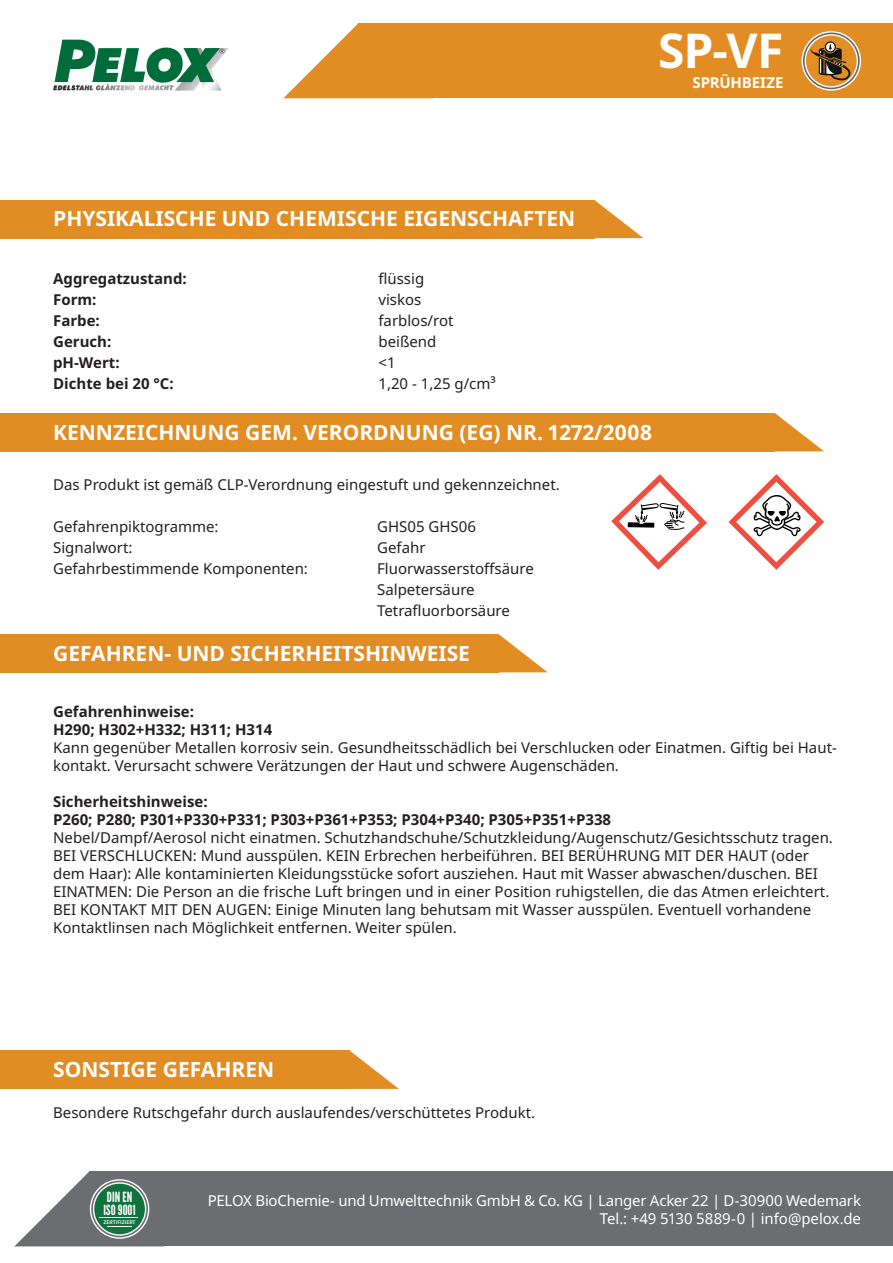
<style>
.page{position:relative;width:893px;height:1263px;background:#fff}
.page>*{position:absolute;margin:0;border:0;box-sizing:border-box;transform-origin:0 0}
.t1{font:700 48px "Noto Sans";color:#fff}
.t2{font:700 21px "Noto Sans";color:#fff}
.t3{font:15px/21px "Noto Sans";color:#231f20}
.t4{font:700 15px/21px "Noto Sans";color:#231f20}
.t5{font:15px/18px "Noto Sans";letter-spacing:-.015em;color:#fff;text-align:right}
.t6{font:700 15px "Noto Sans";letter-spacing:-.005em;color:#fff}
.t7{font:13.95px/12.6px "League Gothic";color:#fff}
.t8{font:600 5.55px "Source Sans Pro";color:#fff}
</style>
<div class="page">
<div style="left:89px;top:1171px;width:804px;height:75px;background:#6c6d70"></div>
<svg style="left:15px;top:1172px;width:135px;height:74px"></svg>
<div style="left:358px;top:23px;width:535px;height:75px;background:#e28d23"></div>
<svg style="left:283px;top:23px;width:75px;height:75px"></svg>
<svg style="left:53px;top:40px;width:176px;height:51px"></svg>
<div style="left:0;top:200px;width:594px;height:38px;background:#e28d23"></div>
<svg style="left:594px;top:200px;width:49px;height:38px"></svg>
<div style="left:0;top:634px;width:499px;height:38px;background:#e28d23"></div>
<svg style="left:499px;top:634px;width:48px;height:38px"></svg>
<div style="left:0;top:1051px;width:350px;height:38px;background:#e28d23"></div>
<svg style="left:350px;top:1051px;width:49px;height:38px"></svg>
<div style="left:0;top:413px;width:775px;height:38px;background:#e28d23"></div>
<svg style="left:775px;top:413px;width:49px;height:38px"></svg>
<svg style="left:801px;top:31px;width:60px;height:60px"></svg>
<svg style="left:611px;top:474px;width:96px;height:96px"></svg>
<svg style="left:728px;top:474px;width:96px;height:96px"></svg>
<h1 class="t1" style="left:658px;top:23px;width:127px">SP-VF</h1>
<p class="t6" style="left:692px;top:74px;width:92px">SPRÜHBEIZE</p>
<h2 class="t2" style="left:53px;top:207px;width:524px">PHYSIKALISCHE UND CHEMISCHE EIGENSCHAFTEN</h2>
<p class="t4" style="left:53px;top:268px;width:135px">Aggregatzustand:<br>Form:<br>Farbe:<br>Geruch:<br>pH-Wert:<br>Dichte bei 20 °C:</p>
<p class="t3" style="left:378px;top:268px;width:119px">flüssig<br>viskos farblos/rot beißend<br>&lt;1<br>1,20 - 1,25 g/cm³</p>
<h2 class="t2" style="left:53px;top:420px;width:601px">KENNZEICHNUNG GEM. VERORDNUNG (EG) NR. 1272/2008</h2>
<p class="t3" style="left:53px;top:474px;width:508px">Das Produkt ist gemäß CLP-Verordnung eingestuft und gekennzeichnet.</p>
<p class="t3" style="left:53px;top:516px;width:167px">Gefahrenpiktogramme:</p>
<p class="t3" style="left:377px;top:516px;width:100px">GHS05 GHS06</p>
<p class="t3" style="left:53px;top:537px;width:81px">Signalwort:</p>
<p class="t3" style="left:377px;top:537px;width:50px">Gefahr</p>
<p class="t3" style="left:53px;top:558px;width:256px">Gefahrbestimmende Komponenten:</p>
<p class="t3" style="left:377px;top:558px;width:158px">Fluorwasserstoffsäure<br>Salpetersäure<br>Tetrafluorborsäure</p>
<h2 class="t2" style="left:53px;top:641px;width:418px">GEFAHREN- UND SICHERHEITSHINWEISE</h2>
<p class="t4" style="left:53px;top:703px;width:221px;line-height:18px">Gefahrenhinweise:<br>H290; H302+H332; H311; H314</p>
<p class="t3" style="left:53px;top:739px;width:785px;line-height:18px">Kann gegenüber Metallen korrosiv sein. Gesundheitsschädlich bei Verschlucken oder Einatmen. Giftig bei Haut&shy;kontakt. Verursacht schwere Verätzungen der Haut und schwere Augenschäden.</p>
<p class="t4" style="left:53px;top:793px;width:560px;line-height:18px">Sicherheitshinweise:<br>P260; P280; P301+P330+P331; P303+P361+P353; P304+P340; P305+P351+P338</p>
<p class="t3" style="left:53px;top:829px;width:781px;line-height:18px">Nebel/Dampf/Aerosol nicht einatmen. Schutzhandschuhe/Schutzkleidung/Augenschutz/Gesichtsschutz tragen.<br>BEI VERSCHLUCKEN: Mund ausspülen. KEIN Erbrechen herbeiführen. BEI BERÜHRUNG MIT DER HAUT (oder dem Haar): Alle kontaminierten Kleidungsstücke sofort ausziehen. Haut mit Wasser abwaschen/duschen. BEI EINATMEN: Die Person an die frische Luft bringen und in einer Position ruhigstellen, die das Atmen erleichtert.<br>BEI KONTAKT MIT DEN AUGEN: Einige Minuten lang behutsam mit Wasser ausspülen. Eventuell vorhandene Kontaktlinsen nach Möglichkeit entfernen. Weiter spülen.</p>
<h2 class="t2" style="left:53px;top:1058px;width:223px">SONSTIGE GEFAHREN</h2>
<p class="t3" style="left:53px;top:1102px;width:483px">Besondere Rutschgefahr durch auslaufendes/verschüttetes Produkt.</p>
<p class="t7" style="left:103px;top:1191px;width:34px">DIN EN<br>ISO 9001</p>
<p class="t8" style="left:103px;top:1218px;width:34px">ZERTIFIZIERT</p>
<p class="t5" style="left:208px;top:1192px;width:655px">PELOX BioChemie- und Umwelttechnik GmbH &amp; Co. KG | Langer Acker 22 | D-30900 Wedemark<br>Tel.: +49 5130 5889-0 | info@pelox.de</p>
</div>
